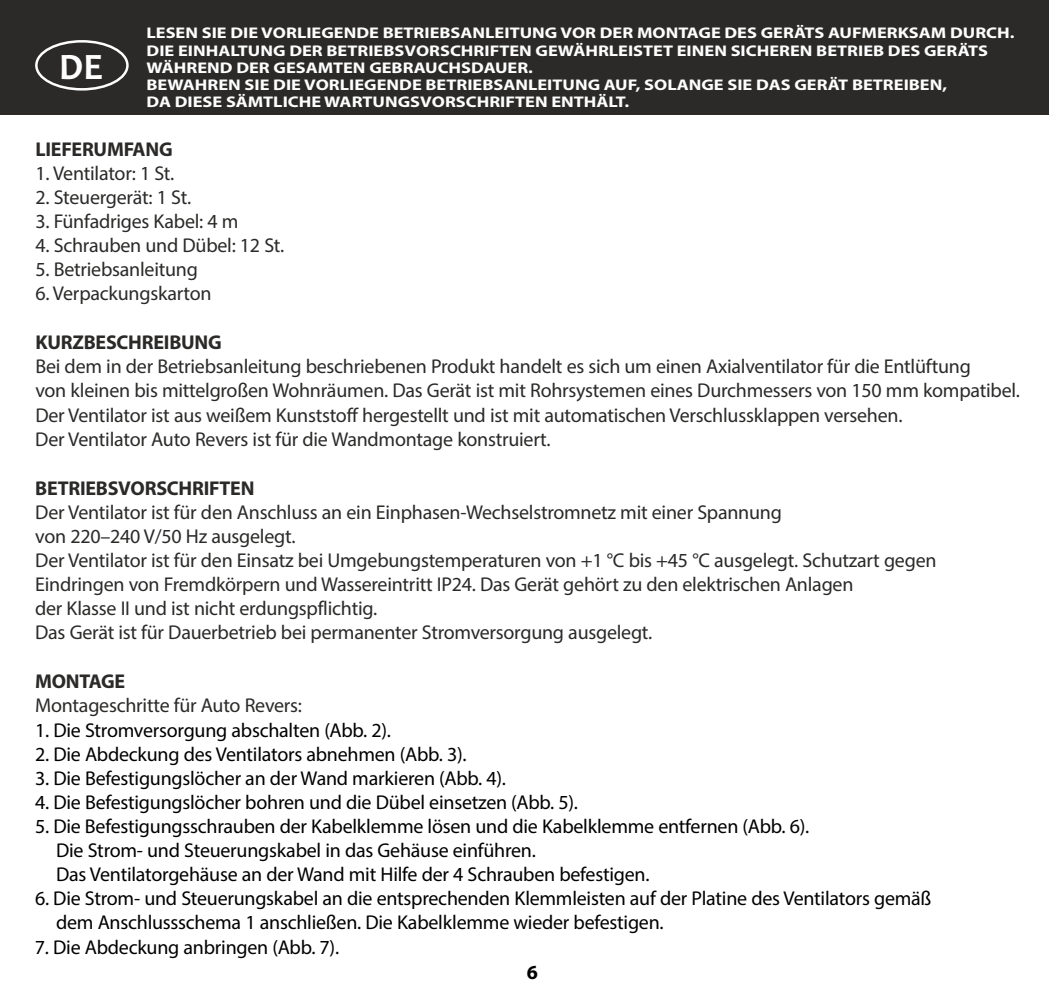
<style>
.page{position:relative;width:1049px;height:993px;background:#fff}
.page>*{position:absolute;margin:0;border:0;box-sizing:border-box;transform-origin:0 0}
.t1{font:700 37.5px "Candara";color:#fefefe}
.t2{font:20px/24px "Myriad Pro";letter-spacing:-.015em;color:#2b2a29}
.t3{font:20px/24px "Myriad Pro";letter-spacing:-.015em;color:#000}
.t4{font:700 20px "Myriad Pro";letter-spacing:-.01em;color:#2b2a29}
.t5{font:700 20px "Myriad Pro";color:#000}
.t6{font:700 15.5px/17.2px "Myriad Pro";color:#fefefe;scale:1.18 1}
</style>
<div class="page">
<div style="left:0;top:0;width:1049px;height:115px;background:#2b2a29"></div>
<div style="left:35px;top:40px;width:94px;height:51px;border:3px solid #fefefe;border-radius:50%"></div>
<h1 class="t1" style="left:59px;top:52px;width:46px">DE</h1>
<p class="t6" style="left:147px;top:26px;width:737px">LESEN SIE DIE VORLIEGENDE BETRIEBSANLEITUNG VOR DER MONTAGE DES GERÄTS AUFMERKSAM DURCH.<br>DIE EINHALTUNG DER BETRIEBSVORSCHRIFTEN GEWÄHRLEISTET EINEN SICHEREN BETRIEB DES GERÄTS WÄHREND DER GESAMTEN GEBRAUCHSDAUER.<br>BEWAHREN SIE DIE VORLIEGENDE BETRIEBSANLEITUNG AUF, SOLANGE SIE DAS GERÄT BETREIBEN,<br>DA DIESE SÄMTLICHE WARTUNGSVORSCHRIFTEN ENTHÄLT.</p>
<p class="t4" style="left:35px;top:140px;width:139px">LIEFERUMFANG</p>
<p class="t2" style="left:35px;top:163px;width:140px">1. Ventilator: 1 St.</p>
<p class="t2" style="left:35px;top:187px;width:157px">2. Steuergerät: 1 St.</p>
<p class="t2" style="left:35px;top:211px;width:205px">3. Fünfadriges Kabel: 4 m</p>
<p class="t2" style="left:35px;top:235px;width:250px">4. Schrauben und Dübel: 12 St.</p>
<p class="t2" style="left:35px;top:259px;width:164px">5. Betriebsanleitung</p>
<p class="t2" style="left:35px;top:283px;width:178px">6. Verpackungskarton</p>
<p class="t4" style="left:35px;top:334px;width:188px">KURZBESCHREIBUNG</p>
<p class="t2" style="left:35px;top:356px;width:986px">Bei dem in der Betriebsanleitung beschriebenen Produkt handelt es sich um einen Axialventilator für die Entlüftung<br>von kleinen bis mittelgroßen Wohnräumen. Das Gerät ist mit Rohrsystemen eines Durchmessers von 150 mm kompatibel.<br>Der Ventilator ist aus weißem Kunststoff hergestellt und ist mit automatischen Verschlussklappen versehen.<br>Der Ventilator Auto Revers ist für die Wandmontage konstruiert.</p>
<p class="t4" style="left:35px;top:479px;width:221px">BETRIEBSVORSCHRIFTEN</p>
<p class="t2" style="left:35px;top:501px;width:903px">Der Ventilator ist für den Anschluss an ein Einphasen-Wechselstromnetz mit einer Spannung<br>von 220–240 V/50 Hz ausgelegt.<br>Der Ventilator ist für den Einsatz bei Umgebungstemperaturen von +1 °C bis +45 °C ausgelegt. Schutzart gegen Eindringen von Fremdkörpern und Wassereintritt IP24. Das Gerät gehört zu den elektrischen Anlagen<br>der Klasse II und ist nicht erdungspflichtig.<br>Das Gerät ist für Dauerbetrieb bei permanenter Stromversorgung ausgelegt.</p>
<p class="t4" style="left:35px;top:673px;width:92px">MONTAGE</p>
<p class="t2" style="left:35px;top:695px;width:268px">Montageschritte für Auto Revers:</p>
<p class="t3" style="left:35px;top:719px;width:357px">1. Die Stromversorgung abschalten (Abb. 2).</p>
<p class="t3" style="left:35px;top:743px;width:433px">2. Die Abdeckung des Ventilators abnehmen (Abb. 3).</p>
<p class="t3" style="left:35px;top:767px;width:472px">3. Die Befestigungslöcher an der Wand markieren (Abb. 4).</p>
<p class="t3" style="left:35px;top:791px;width:544px">4. Die Befestigungslöcher bohren und die Dübel einsetzen (Abb. 5).</p>
<p class="t3" style="left:56px;top:815px;width:755px;text-indent:-21px">5. Die Befestigungsschrauben der Kabelklemme lösen und die Kabelklemme entfernen (Abb. 6).<br>Die Strom- und Steuerungskabel in das Gehäuse einführen.<br>Das Ventilatorgehäuse an der Wand mit Hilfe der 4 Schrauben befestigen.</p>
<p class="t3" style="left:56px;top:888px;width:877px;text-indent:-21px">6. Die Strom- und Steuerungskabel an die entsprechenden Klemmleisten auf der Platine des Ventilators gemäß dem Anschlussschema 1 anschließen. Die Kabelklemme wieder befestigen.</p>
<p class="t3" style="left:35px;top:936px;width:306px">7. Die Abdeckung anbringen (Abb. 7).</p>
<p class="t5" style="left:527px;top:963px;width:13px">6</p>
</div>
